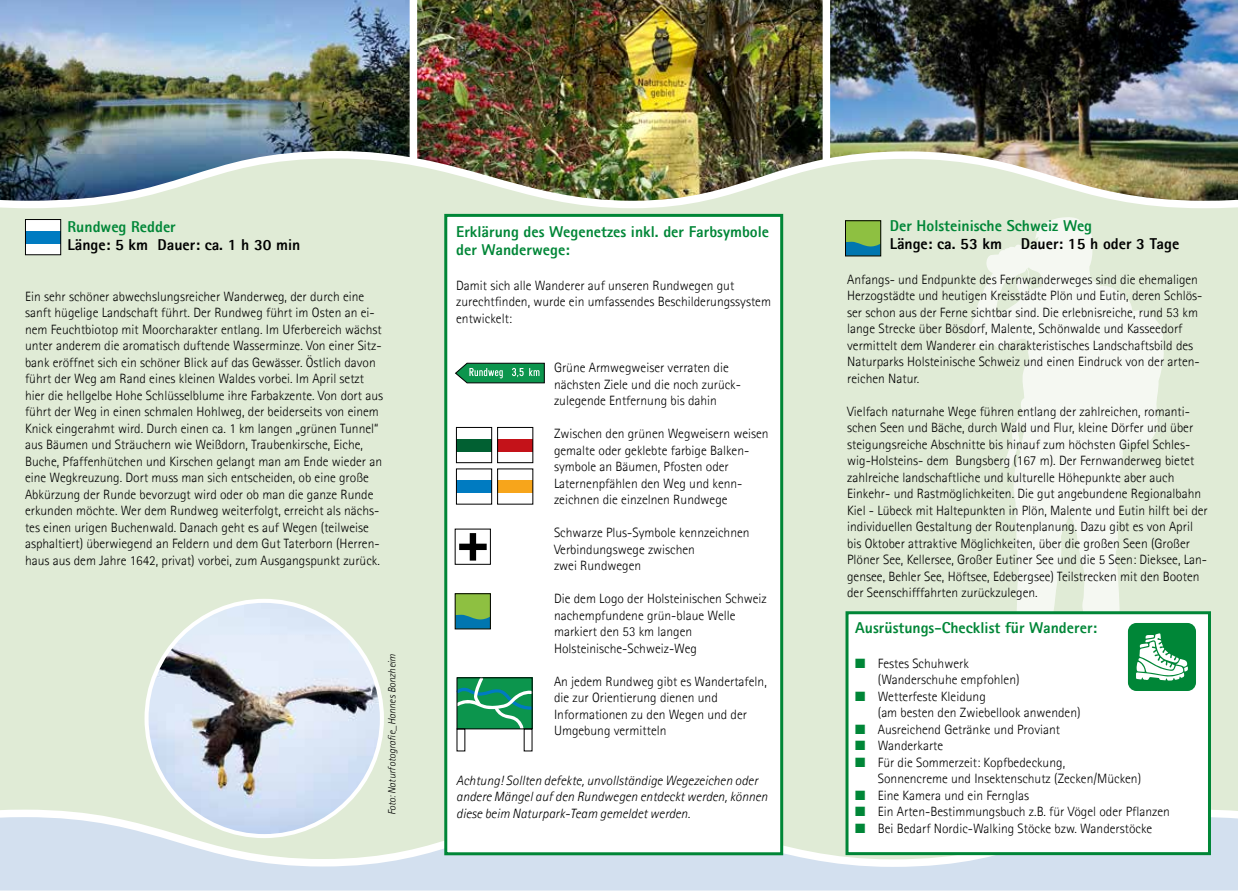
<style>
.page{position:relative;width:1238px;height:893px;background:#fff}
.page>*{position:absolute;margin:0;border:0;box-sizing:border-box;transform-origin:0 0}
.t1{font:800 15.75px/18px "Agfa Rotis Sans Serif";color:#008637}
.t2{font:800 15.75px "Agfa Rotis Sans Serif";color:#000}
.t3{font:300 13.5px/16.5px "Agfa Rotis Sans Serif";color:#000}
.t4{font:italic 300 13.5px/16.5px "Agfa Rotis Sans Serif";color:#000}
.t5{font:italic 300 10.5px "Agfa Rotis Sans Serif";letter-spacing:-.005em;color:#000}
.s1{color:#008637}
</style>
<div class="page">
<div style="left:0;top:0;width:1237px;height:893px;background:#e0ebd6"></div>
<svg style="left:1016px;top:505px;width:104px;height:106px;fill:#f5f8f2"></svg>
<svg style="left:0;top:806px;width:1237px;height:87px;fill:#d3e0ef"></svg>
<img style="left:0;top:0;width:1237px;height:505px">
<div style="left:845px;top:611px;width:365px;height:244px;background:#fff;border:3px solid #008637"></div>
<div style="left:444px;top:214px;width:339px;height:641px;background:#fff;border:3px solid #008637"></div>
<div style="left:456px;top:439px;width:36px;height:12px;background:#016032"></div>
<div style="left:456px;top:427px;width:36px;height:36px;border:1px solid #000"></div>
<div style="left:497px;top:439px;width:36px;height:12px;background:#c41219"></div>
<div style="left:497px;top:427px;width:36px;height:36px;border:1px solid #000"></div>
<div style="left:456px;top:480px;width:36px;height:13px;background:#007bc1"></div>
<div style="left:456px;top:468px;width:36px;height:37px;border:1px solid #000"></div>
<div style="left:497px;top:480px;width:36px;height:13px;background:#f7a51b"></div>
<svg style="left:455px;top:362px;width:90px;height:22px;background:#409c6c"></svg>
<svg style="left:456px;top:677px;width:77px;height:53px;background:#2b9e6a"></svg>
<div style="left:456px;top:677px;width:76px;height:52px;border:1px solid #000"></div>
<div style="left:454px;top:529px;width:37px;height:36px;border:1px solid #000"></div>
<svg style="left:459px;top:533px;width:27px;height:28px"></svg>
<div style="left:455px;top:594px;width:35px;height:35px;background:#8ec041"></div>
<svg style="left:456px;top:615px;width:33px;height:12px"></svg>
<div style="left:454px;top:593px;width:37px;height:36px;border:1px solid #000"></div>
<div style="left:25px;top:220px;width:36px;height:35px;background:#fff"></div>
<div style="left:25px;top:231px;width:36px;height:12px;background:#007bc1"></div>
<div style="left:25px;top:219px;width:36px;height:36px;border:1px solid #000"></div>
<div style="left:845px;top:221px;width:35px;height:35px;background:#8ec041"></div>
<svg style="left:847px;top:242px;width:32px;height:12px"></svg>
<div style="left:845px;top:220px;width:36px;height:36px;border:1px solid #000"></div>
<div style="left:1127px;top:623px;width:68px;height:68px;background:#008637;border-radius:9px"></div>
<svg style="left:1136px;top:633px;width:52px;height:48px"></svg>
<img style="left:146px;top:601px;width:236px;height:234px">
<p class="t1" style="left:68px;top:218px;width:110px">Rundweg Redder</p>
<p class="t2" style="left:68px;top:235px;width:234px">Länge: 5 km Dauer: ca. 1 h 30 min</p>
<p class="t3" style="left:25px;top:288px;width:359px">Ein sehr schöner abwechslungsreicher Wanderweg, der durch eine sanft hügelige Landschaft führt. Der Rundweg führt im Osten an ei&shy;nem Feuchtbiotop mit Moorcharakter entlang. Im Uferbereich wächst unter anderem die aromatisch duftende Wasserminze. Von einer Sitz&shy;bank eröffnet sich ein schöner Blick auf das Gewässer. Östlich davon führt der Weg am Rand eines kleinen Waldes vorbei. Im April setzt hier die hellgelbe Hohe Schlüsselblume ihre Farbakzente. Von dort aus führt der Weg in einen schmalen Hohlweg, der beiderseits von einem Knick eingerahmt wird. Durch einen ca. 1 km langen „grünen Tunnel“ aus Bäumen und Sträuchern wie Weißdorn, Traubenkirsche, Eiche, Buche, Pfaffenhütchen und Kirschen gelangt man am Ende wieder an eine Wegkreuzung. Dort muss man sich entscheiden, ob eine große Abkürzung der Runde bevorzugt wird oder ob man die ganze Runde erkunden möchte. Wer dem Rundweg weiterfolgt, erreicht als nächs&shy;tes einen urigen Buchenwald. Danach geht es auf Wegen (teilweise asphaltiert) überwiegend an Feldern und dem Gut Taterborn (Herren&shy;haus aus dem Jahre 1642, privat) vorbei, zum Ausgangspunkt zurück.</p>
<p class="t5" style="left:386px;top:815px;width:163px;rotate:-90deg">Foto: Naturfotografie_Hannes Bonzheim</p>
<p class="t1" style="left:456px;top:223px;width:314px">Erklärung des Wegenetzes inkl. der Farbsymbole der Wanderwege:</p>
<p class="t3" style="left:456px;top:277px;width:316px">Damit sich alle Wanderer auf unseren Rundwegen gut zurechtfinden, wurde ein umfassendes Beschilderungssystem entwickelt:</p>
<p class="t3" style="left:554px;top:359px;width:188px">Grüne Armwegweiser verraten die nächsten Ziele und die noch zurück&shy;zulegende Entfernung bis dahin</p>
<p class="t3" style="left:554px;top:425px;width:216px">Zwischen den grünen Wegweisern weisen gemalte oder geklebte farbige Balken&shy;symbole an Bäumen, Pfosten oder Laternenpfählen den Weg und kenn&shy;zeichnen die einzelnen Rundwege</p>
<p class="t3" style="left:554px;top:524px;width:197px">Schwarze Plus-Symbole kennzeichnen<br>Verbindungswege zwischen<br>zwei Rundwegen</p>
<p class="t3" style="left:554px;top:590px;width:214px">Die dem Logo der Holsteinischen Schweiz nachempfundene grün-blaue Welle markiert den 53 km langen<br>Holsteinische-Schweiz-Weg</p>
<p class="t3" style="left:554px;top:673px;width:214px">An jedem Rundweg gibt es Wandertafeln, die zur Orientierung dienen und<br>Informationen zu den Wegen und der<br>Umgebung vermitteln</p>
<p class="t4" style="left:456px;top:772px;width:313px">Achtung! Sollten defekte, unvollständige Wegezeichen oder andere Mängel auf den Rundwegen entdeckt werden, können diese beim Naturpark-Team gemeldet werden.</p>
<p class="t1" style="left:889px;top:217px;width:204px">Der Holsteinische Schweiz Weg</p>
<p class="t2" style="left:889px;top:234px;width:291px">Länge: ca. 53 km Dauer: 15 h oder 3 Tage</p>
<p class="t3" style="left:847px;top:271px;width:357px">Anfangs- und Endpunkte des Fernwanderweges sind die ehemaligen Herzogstädte und heutigen Kreisstädte Plön und Eutin, deren Schlös&shy;ser schon aus der Ferne sichtbar sind. Die erlebnisreiche, rund 53 km lange Strecke über Bösdorf, Malente, Schönwalde und Kasseedorf vermittelt dem Wanderer ein charakteristisches Landschaftsbild des Naturparks Holsteinische Schweiz und einen Eindruck von der arten&shy;reichen Natur.</p>
<p class="t3" style="left:847px;top:403px;width:362px">Vielfach naturnahe Wege führen entlang der zahlreichen, romanti&shy;schen Seen und Bäche, durch Wald und Flur, kleine Dörfer und über steigungsreiche Abschnitte bis hinauf zum höchsten Gipfel Schles&shy;wig-Holsteins- dem Bungsberg (167 m). Der Fernwanderweg bietet zahlreiche landschaftliche und kulturelle Höhepunkte aber auch Einkehr- und Rastmöglichkeiten. Die gut angebundene Regionalbahn Kiel - Lübeck mit Haltepunkten in Plön, Malente und Eutin hilft bei der individuellen Gestaltung der Routenplanung. Dazu gibt es von April bis Oktober attraktive Möglichkeiten, über die großen Seen (Großer Plöner See, Kellersee, Großer Eutiner See und die 5 Seen: Dieksee, Lan&shy;gensee, Behler See, Höftsee, Edebergsee) Teilstrecken mit den Booten der Seenschifffahrten zurückzulegen.</p>
<p class="t1" style="left:855px;top:619px;width:243px">Ausrüstungs-Checklist für Wanderer:</p>
<p class="t3" style="left:877px;top:655px;width:143px;text-indent:-23px"><span class="s1">■</span> Festes Schuhwerk (Wanderschuhe empfohlen)</p>
<p class="t3" style="left:877px;top:688px;width:204px;text-indent:-23px"><span class="s1">■</span> Wetterfeste Kleidung<br>(am besten den Zwiebellook anwenden)</p>
<p class="t3" style="left:855px;top:721px;width:206px"><span class="s1">■</span> Ausreichend Getränke und Proviant</p>
<p class="t3" style="left:855px;top:737px;width:89px"><span class="s1">■</span> Wanderkarte</p>
<p class="t3" style="left:877px;top:754px;width:265px;text-indent:-23px"><span class="s1">■</span> Für die Sommerzeit: Kopfbedeckung,<br>Sonnencreme und Insektenschutz (Zecken/Mücken)</p>
<p class="t3" style="left:855px;top:787px;width:175px"><span class="s1">■</span> Eine Kamera und ein Fernglas</p>
<p class="t3" style="left:855px;top:803px;width:316px"><span class="s1">■</span> Ein Arten-Bestimmungsbuch z.B. für Vögel oder Pflanzen</p>
<p class="t3" style="left:855px;top:820px;width:298px"><span class="s1">■</span> Bei Bedarf Nordic-Walking Stöcke bzw. Wanderstöcke</p>
</div>
